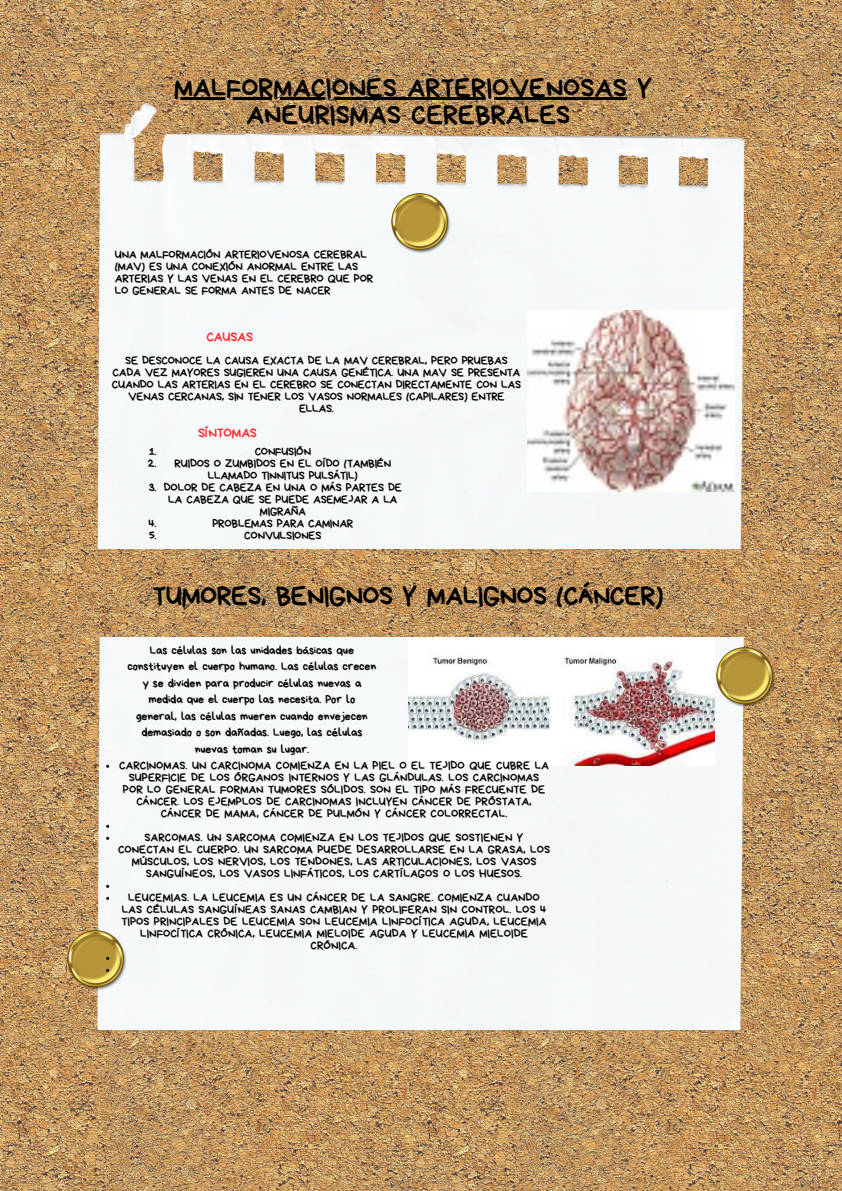
<style>
.page{position:relative;width:842px;height:1191px;background:#fff}
.page>*{position:absolute;margin:0;border:0;box-sizing:border-box;transform-origin:0 0}
.t1{font:28px/27.8px "Bryndan Write";color:#000;text-align:center}
.t2{font:28px "Bryndan Write";letter-spacing:-.02em;color:#000}
.t3{font:14px "Bryndan Write";letter-spacing:-.02em;color:#ff3131}
.t4{font:12px/12px "Bryndan Write";letter-spacing:-.02em;color:#000;text-align:center}
.t5{font:12px/12px "Bryndan Write";color:#000;text-align:center}
</style>
<div class="page">
<img style="left:0;top:0;width:842px;height:1190px">
<img style="left:97px;top:103px;width:647px;height:446px">
<div style="left:97px;top:637px;width:647px;height:392px;background:#f5f8fa"></div>
<img style="left:391px;top:194px;width:59px;height:60px">
<img style="left:67px;top:929px;width:60px;height:60px">
<img style="left:716px;top:647px;width:59px;height:60px">
<img style="left:527px;top:311px;width:207px;height:180px">
<img style="left:408px;top:637px;width:307px;height:128px">
<hr style="left:174px;top:97px;width:453px;height:2px;background:#000">
<p class="t1" style="left:174px;top:73px;width:480px">MALFORMACIONES ARTERIOVENOSAS Y<br>ANEURISMAS CEREBRALES</p>
<p class="t4" style="left:115px;top:249px;width:260px;text-align:left">UNA MALFORMACIÓN ARTERIOVENOSA CEREBRAL (MAV) ES UNA CONEXIÓN ANORMAL ENTRE LAS ARTERIAS Y LAS VENAS EN EL CEREBRO QUE POR LO GENERAL SE FORMA ANTES DE NACER</p>
<p class="t3" style="left:206px;top:329px;width:48px">CAUSAS</p>
<p class="t4" style="left:112px;top:355px;width:410px">SE DESCONOCE LA CAUSA EXACTA DE LA MAV CEREBRAL, PERO PRUEBAS CADA VEZ MAYORES SUGIEREN UNA CAUSA GENÉTICA. UNA MAV SE PRESENTA CUANDO LAS ARTERIAS EN EL CEREBRO SE CONECTAN DIRECTAMENTE CON LAS VENAS CERCANAS, SIN TENER LOS VASOS NORMALES (CAPILARES) ENTRE ELLAS.</p>
<p class="t3" style="left:198px;top:426px;width:60px">SÍNTOMAS</p>
<p class="t4" style="left:149px;top:445px;width:9px">1.</p>
<p class="t4" style="left:255px;top:445px;width:58px">CONFUSIÓN</p>
<p class="t4" style="left:175px;top:457px;width:218px">RUIDOS O ZUMBIDOS EN EL OÍDO (TAMBIÉN<br>LLAMADO TINNITUS PULSÁTIL)</p>
<p class="t4" style="left:148px;top:457px;width:10px">2.</p>
<p class="t4" style="left:164px;top:481px;width:240px">DOLOR DE CABEZA EN UNA O MÁS PARTES DE<br>LA CABEZA QUE SE PUEDE ASEMEJAR A LA<br>MIGRAÑA</p>
<p class="t4" style="left:149px;top:481px;width:9px">3.</p>
<p class="t4" style="left:149px;top:517px;width:10px">4.</p>
<p class="t4" style="left:212px;top:517px;width:143px">PROBLEMAS PARA CAMINAR</p>
<p class="t4" style="left:149px;top:529px;width:9px">5.</p>
<p class="t4" style="left:244px;top:529px;width:79px">CONVULSIONES</p>
<p class="t2" style="left:152px;top:581px;width:513px">TUMORES, BENIGNOS Y MALIGNOS (CÁNCER)</p>
<p class="t4" style="left:128px;top:641px;width:250px;line-height:16.5px">Las células son las unidades básicas que constituyen el cuerpo humano. Las células crecen y se dividen para producir células nuevas a medida que el cuerpo las necesita. Por lo general, las células mueren cuando envejecen demasiado o son dañadas. Luego, las células nuevas toman su lugar.</p>
<p class="t5" style="left:119px;top:759px;width:432px">CARCINOMAS. UN CARCINOMA COMIENZA EN LA PIEL O EL TEJIDO QUE CUBRE LA SUPERFICIE DE LOS ÓRGANOS INTERNOS Y LAS GLÁNDULAS. LOS CARCINOMAS POR LO GENERAL FORMAN TUMORES SÓLIDOS. SON EL TIPO MÁS FRECUENTE DE CÁNCER. LOS EJEMPLOS DE CARCINOMAS INCLUYEN CÁNCER DE PRÓSTATA, CÁNCER DE MAMA, CÁNCER DE PULMÓN Y CÁNCER COLORRECTAL.</p>
<p class="t5" style="left:118px;top:831px;width:433px">SARCOMAS. UN SARCOMA COMIENZA EN LOS TEJIDOS QUE SOSTIENEN Y CONECTAN EL CUERPO. UN SARCOMA PUEDE DESARROLLARSE EN LA GRASA, LOS MÚSCULOS, LOS NERVIOS, LOS TENDONES, LAS ARTICULACIONES, LOS VASOS SANGUÍNEOS, LOS VASOS LINFÁTICOS, LOS CARTÍLAGOS O LOS HUESOS.</p>
<p class="t5" style="left:122px;top:891px;width:426px">LEUCEMIAS. LA LEUCEMIA ES UN CÁNCER DE LA SANGRE. COMIENZA CUANDO LAS CÉLULAS SANGUÍNEAS SANAS CAMBIAN Y PROLIFERAN SIN CONTROL. LOS 4<br>TIPOS PRINCIPALES DE LEUCEMIA SON LEUCEMIA LINFOCÍTICA AGUDA, LEUCEMIA LINFOCÍTICA CRÓNICA, LEUCEMIA MIELOIDE AGUDA Y LEUCEMIA MIELOIDE CRÓNICA.</p>
</div>
